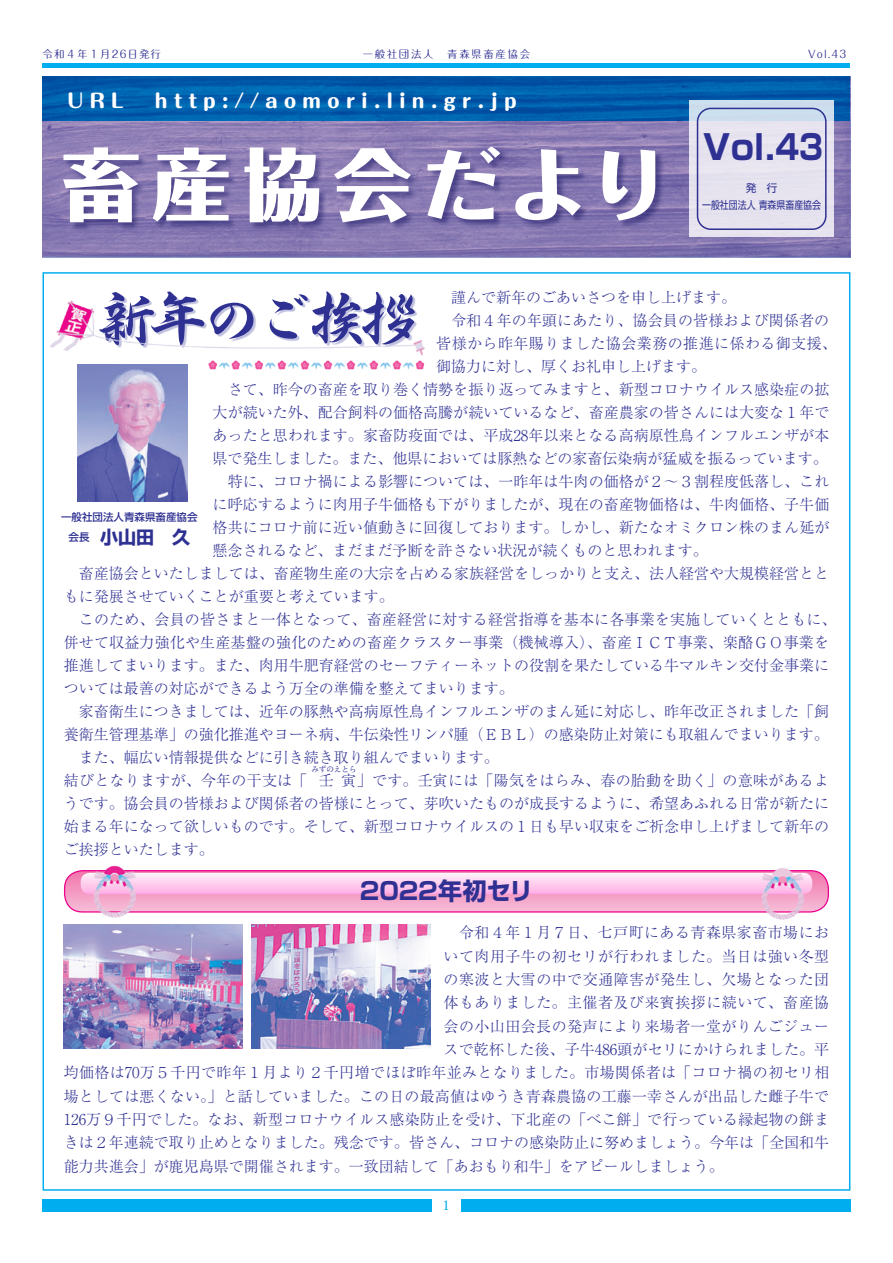
<style>
.page{position:relative;width:893px;height:1263px;background:#fff}
.page>*{position:absolute;margin:0;border:0;box-sizing:border-box;transform-origin:0 0}
.t1{font:800 78.6px "Folk Pro";letter-spacing:.145em;color:#fff}
.t2{font:58.5px "Hiragino Gyo DS W8 90 msp RKSJ H";letter-spacing:-.1em;color:#2e3092}
.t3{font:700 34.05px "Shin Go Pro";color:#2e3092}
.t4{font:700 24px "Shin Go Pro";letter-spacing:-.005em;color:#2e3092}
.t5{font:800 19.2px "Maru Fo Pro";letter-spacing:.3em;color:#fff}
.t6{font:700 18px "Shin Go Pro";color:#2e3092}
.t7{font:300 15px/23px "Ryumin Pro";letter-spacing:.005em;color:#2e3092;text-align:justify}
.t8{font:300 15px "Ryumin Pro";letter-spacing:.03em;color:#2e3092}
.t9{font:300 15px "Ryumin Pro";letter-spacing:.025em;color:#2e3092}
.t10{font:500 12.75px "Ryumin Pro";color:#00aeef}
.t11{font:10.65px/17px "Shin Go Pro";color:#2e3092;text-align:center}
.t12{font:10.5px "Maru Fo Pro";letter-spacing:.1em;color:#2e3092}
.t13{font:10.5px "Maru Fo Pro";letter-spacing:.15em;color:#2e3092}
.t14{font:500 10.5px "Shin Go Pro";color:#2e3092}
.t15{font:300 7.5px "Ryumin Pro";color:#2e3092}
</style>
<div class="page">
<svg style="left:43px;top:121px;width:807px;height:136px;background:#897ab2"></svg>
<svg style="left:43px;top:77px;width:807px;height:44px;background:#015dab"></svg>
<svg style="left:690px;top:101px;width:144px;height:136px;background:#e1e1ee"></svg>
<div style="left:697px;top:108px;width:130px;height:122px;border:2px solid #2e3092;border-radius:13px"></div>
<img style="left:59px;top:143px;width:626px;height:98px">
<svg style="left:65px;top:871px;width:763px;height:41px;background:#f4a8cb"></svg>
<div style="left:64px;top:870px;width:765px;height:42px;border:1px solid #ed028c;border-radius:18px"></div>
<svg style="left:81px;top:873px;width:731px;height:21px;background:#fecfee"></svg>
<img style="left:94px;top:866px;width:42px;height:52px">
<img style="left:761px;top:868px;width:42px;height:51px">
<img style="left:64px;top:925px;width:179px;height:123px">
<img style="left:252px;top:925px;width:179px;height:123px">
<img style="left:77px;top:365px;width:111px;height:137px">
<div style="left:101px;top:293px;width:316px;height:55px;background:#2e3092;opacity:.3"></div>
<img style="left:50px;top:297px;width:375px;height:59px">
<img style="left:208px;top:360px;width:217px;height:10px">
<hr style="left:43px;top:64px;width:807px;height:4px;background:#00aeef">
<div style="left:43px;top:1199px;width:389px;height:13px;background:#00aeef"></div>
<div style="left:461px;top:1199px;width:389px;height:13px;background:#00aeef"></div>
<p class="t12" style="left:43px;top:46px;width:120px">令和４年１月26日発行</p>
<p class="t13" style="left:363px;top:46px;width:169px">一般社団法人　青森県畜産協会</p>
<p class="t12" style="left:808px;top:46px;width:39px">Vol.43</p>
<p class="t5" style="left:67px;top:86px;width:451px">URL　http://aomori.lin.gr.jp</p>
<h1 class="t1" style="left:62px;top:118px;width:608px">畜産協会だより</h1>
<h3 class="t3" style="left:703px;top:120px;width:122px">Vol.43</h3>
<p class="t11" style="left:702px;top:179px;width:121px">発　行<br>一般社団法人 青森県畜産協会</p>
<p class="t7" style="left:436px;top:285px;width:301px">　謹んで新年のごあいさつを申し上げます。</p>
<p class="t7" style="left:436px;top:308px;width:394px">　令和４年の年頭にあたり、協会員の皆様および関係者の</p>
<p class="t8" style="left:436px;top:332px;width:402px">皆様から昨年賜りました協会業務の推進に係わる御支援、</p>
<p class="t7" style="left:436px;top:354px;width:271px">御協力に対し、厚くお礼申し上げます。</p>
<p class="t7" style="left:213px;top:377px;width:618px">　さて、昨今の畜産を取り巻く情勢を振り返ってみますと、新型コロナウイルス感染症の拡</p>
<p class="t7" style="left:213px;top:400px;width:618px">大が続いた外、配合飼料の価格高騰が続いているなど、畜産農家の皆さんには大変な１年で</p>
<p class="t7" style="left:213px;top:423px;width:618px">あったと思われます。家畜防疫面では、平成28年以来となる高病原性鳥インフルエンザが本</p>
<p class="t7" style="left:213px;top:446px;width:616px">県で発生しました。また、他県においては豚熱などの家畜伝染病が猛威を振るっています。</p>
<p class="t7" style="left:213px;top:469px;width:618px">　特に、コロナ禍による影響については、一昨年は牛肉の価格が２～３割程度低落し、これ</p>
<p class="t7" style="left:213px;top:492px;width:618px">に呼応するように肉用子牛価格も下がりましたが、現在の畜産物価格は、牛肉価格、子牛価</p>
<p class="t7" style="left:213px;top:515px;width:618px">格共にコロナ前に近い値動きに回復しております。しかし、新たなオミクロン株のまん延が</p>
<p class="t7" style="left:213px;top:538px;width:496px">懸念されるなど、まだまだ予断を許さない状況が続くものと思われます。</p>
<p class="t7" style="left:64px;top:561px;width:767px">　畜産協会といたしましては、畜産物生産の大宗を占める家族経営をしっかりと支え、法人経営や大規模経営とと</p>
<p class="t7" style="left:64px;top:584px;width:331px">もに発展させていくことが重要と考えています。</p>
<p class="t7" style="left:64px;top:607px;width:774px">　このため、会員の皆さまと一体となって、畜産経営に対する経営指導を基本に各事業を実施していくとともに、</p>
<p class="t7" style="left:64px;top:630px;width:767px">併せて収益力強化や生産基盤の強化のための畜産クラスター事業（機械導入）、畜産ＩＣＴ事業、楽酪ＧＯ事業を</p>
<p class="t7" style="left:64px;top:653px;width:767px">推進してまいります。また、肉用牛肥育経営のセーフティーネットの役割を果たしている牛マルキン交付金事業に</p>
<p class="t7" style="left:64px;top:676px;width:451px">ついては最善の対応ができるよう万全の準備を整えてまいります。</p>
<p class="t7" style="left:64px;top:699px;width:767px">　家畜衛生につきましては、近年の豚熱や高病原性鳥インフルエンザのまん延に対応し、昨年改正されました「飼</p>
<p class="t7" style="left:64px;top:722px;width:766px">養衛生管理基準」の強化推進やヨーネ病、牛伝染性リンパ腫（ＥＢＬ）の感染防止対策にも取組んでまいります。</p>
<p class="t7" style="left:64px;top:745px;width:436px">　また、幅広い情報提供などに引き続き取り組んでまいります。</p>
<p class="t7" style="left:64px;top:768px;width:272px">結びとなりますが、今年の干支は「 壬</p>
<h2 class="t2" style="left:97px;top:288px;width:323px">新年のご挨拶</h2>
<p class="t14" style="left:61px;top:508px;width:138px">一般社団法人青森県畜産協会</p>
<p class="t6" style="left:69px;top:523px;width:123px"><sup>会長</sup> 小山田　久</p>
<p class="t15" style="left:311px;top:763px;width:47px">みずのえとら</p>
<p class="t7" style="left:64px;top:768px;width:767px;text-indent:278px">寅」です。壬寅には「陽気をはらみ、春の胎動を助く」の意味があるようです。協会員の皆様および関係者の皆様にとって、芽吹いたものが成長するように、希望あふれる日常が新たに始まる年になって欲しいものです。そして、新型コロナウイルスの１日も早い収束をご祈念申し上げまして新年のご挨拶といたします。</p>
<h3 class="t4" style="left:360px;top:872px;width:174px">2022年初セリ</h3>
<p class="t8" style="left:444px;top:921px;width:387px">　令和４年１月７日、七戸町にある青森県家畜市場にお</p>
<p class="t8" style="left:444px;top:944px;width:387px">いて肉用子牛の初セリが行われました。当日は強い冬型</p>
<p class="t8" style="left:444px;top:967px;width:387px">の寒波と大雪の中で交通障害が発生し、欠場となった団</p>
<p class="t8" style="left:444px;top:991px;width:387px">体もありました。主催者及び来賓挨拶に続いて、畜産協</p>
<p class="t8" style="left:444px;top:1014px;width:387px">会の小山田会長の発声により来場者一堂がりんごジュー</p>
<p class="t7" style="left:444px;top:1037px;width:387px">スで乾杯した後、子牛486頭がセリにかけられました。平</p>
<p class="t9" style="left:64px;top:1061px;width:767px">均価格は70万５千円で昨年１月より２千円増でほぼ昨年並みとなりました。市場関係者は「コロナ禍の初セリ相</p>
<p class="t7" style="left:64px;top:1083px;width:767px">場としては悪くない。」と話していました。この日の最高値はゆうき青森農協の工藤一幸さんが出品した雌子牛で</p>
<p class="t7" style="left:64px;top:1107px;width:767px">126万９千円でした。なお、新型コロナウイルス感染防止を受け、下北産の「べこ餅」で行っている縁起物の餅ま</p>
<p class="t7" style="left:64px;top:1130px;width:767px">きは２年連続で取り止めとなりました。残念です。皆さん、コロナの感染防止に努めましょう。今年は「全国和牛</p>
<p class="t7" style="left:64px;top:1153px;width:662px">能力共進会」が鹿児島県で開催されます。一致団結して「あおもり和牛」をアピールしましょう。</p>
<p class="t10" style="left:443px;top:1195px;width:8px">1</p>
</div>
